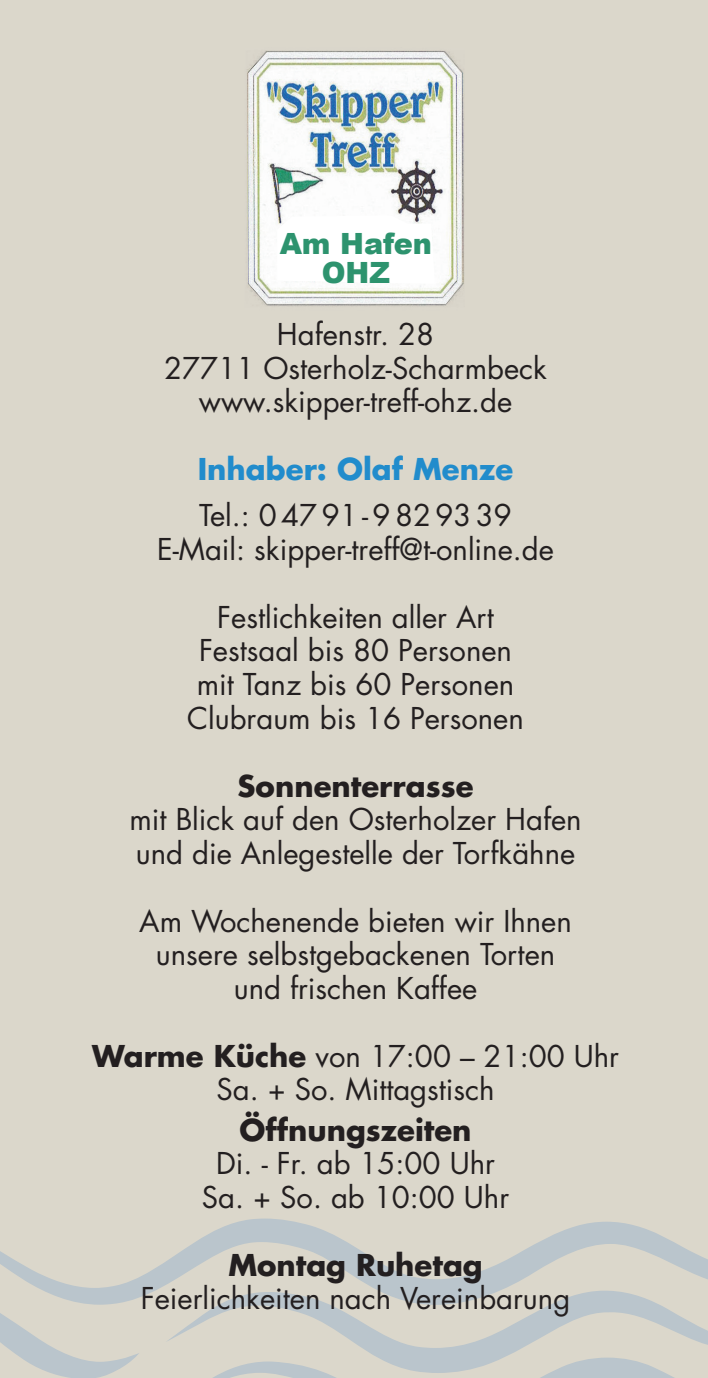
<style>
.page{position:relative;width:708px;height:1378px;background:#dbd7cb}
.page>*{position:absolute;margin:0;border:0;box-sizing:border-box;transform-origin:0 0}
.t1{font:29.25px/33.8px "Futura";color:#231f20;text-align:center}
.t2{font:700 29.25px "Futura";color:#231f20}
.t3{font:700 29.25px "Futura";color:#218ccc}
.t4{font:900 29.25px/29.2px "Arial";color:#2d936e;text-align:center}
.s1{font-weight:700}
</style>
<div class="page">
<svg style="left:213px;top:1373px;width:462px;height:5px"></svg>
<svg style="left:167px;top:1305px;width:541px;height:68px"></svg>
<svg style="left:0;top:1313px;width:139px;height:65px"></svg>
<svg style="left:0;top:1218px;width:708px;height:87px"></svg>
<img style="left:247px;top:50px;width:217px;height:256px">
<img style="left:248px;top:52px;width:213px;height:252px">
<div style="left:277px;top:215px;width:158px;height:69px;background:#fff"></div>
<p class="t4" style="left:280px;top:228px;width:154px">Am Hafen<br>OHZ</p>
<p class="t1" style="left:164px;top:317px;width:384px">Hafenstr. 28<br>27711 Osterholz-Scharmbeck www.skipper-treff-ohz.de</p>
<p class="t3" style="left:198px;top:449px;width:317px">Inhaber: Olaf Menze</p>
<p class="t1" style="left:157px;top:499px;width:398px">Tel.: 04791-9829339<br>E-Mail: skipper-treff@t-online.de</p>
<p class="t1" style="left:187px;top:600px;width:338px">Festlichkeiten aller Art<br>Festsaal bis 80 Personen mit Tanz bis 60 Personen<br>Clubraum bis 16 Personen</p>
<p class="t2" style="left:238px;top:766px;width:237px">Sonnenterrasse</p>
<p class="t1" style="left:130px;top:803px;width:454px;text-align:left">mit Blick auf den Osterholzer Hafen und die Anlegestelle der Torfkähne</p>
<p class="t1" style="left:139px;top:904px;width:434px">Am Wochenende bieten wir Ihnen unsere selbstgebackenen Torten und frischen Kaffee</p>
<p class="t1" style="left:92px;top:1039px;width:528px"><span class="s1">Warme Küche</span> von 17:00 – 21:00 Uhr<br>Sa. + So. Mittagstisch</p>
<p class="t2" style="left:239px;top:1110px;width:234px">Öffnungszeiten</p>
<p class="t1" style="left:202px;top:1147px;width:309px">Di. - Fr. ab 15:00 Uhr<br>Sa. + So. ab 10:00 Uhr</p>
<p class="t2" style="left:228px;top:1245px;width:256px">Montag Ruhetag</p>
<p class="t1" style="left:141px;top:1282px;width:431px">Feierlichkeiten nach Vereinbarung</p>
</div>
